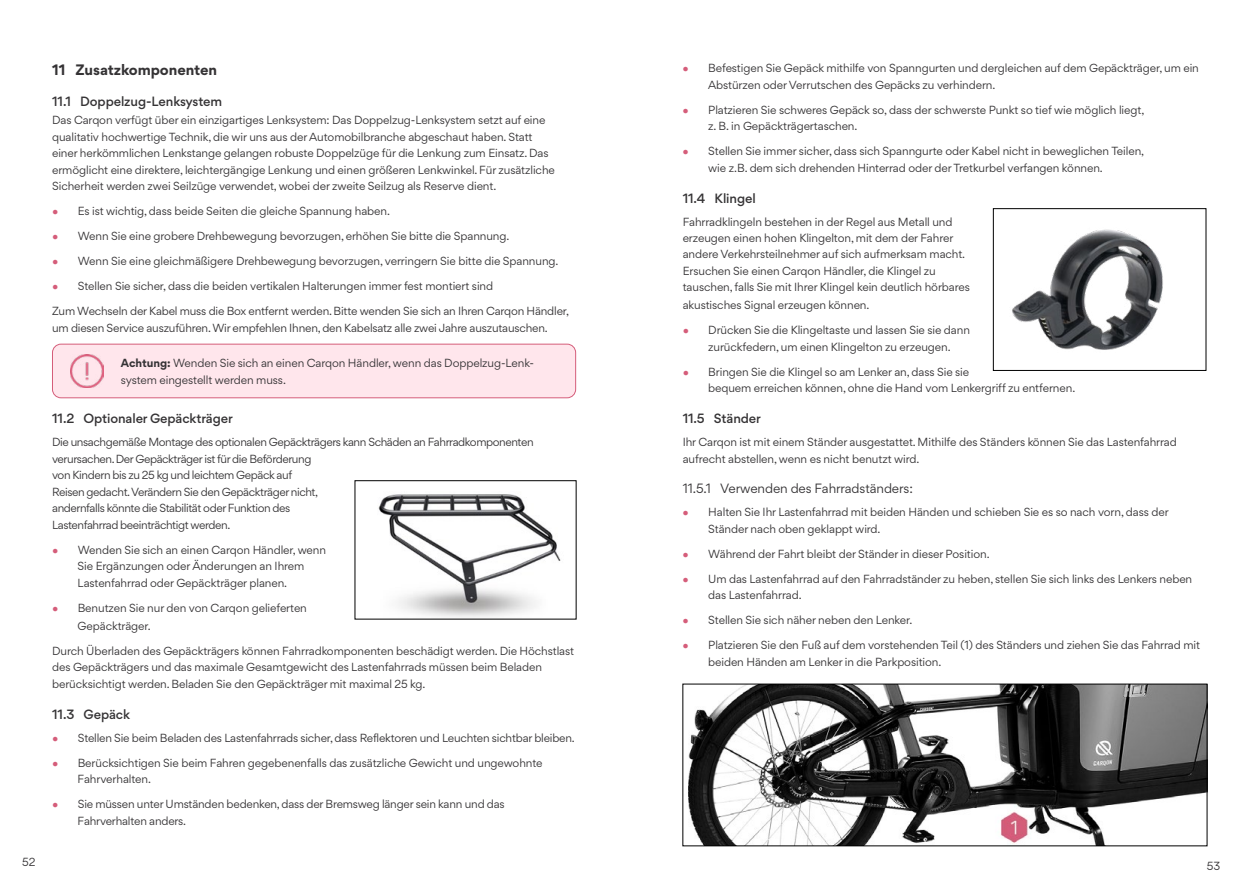
<style>
.page{position:relative;width:1259px;height:893px;background:#fff}
.page>*{position:absolute;margin:0;border:0;box-sizing:border-box;transform-origin:0 0}
.t1{font:700 13.5px "Gordita";letter-spacing:-.01em;color:#353335}
.t2{font:500 12px "Gordita";letter-spacing:-.01em;color:#353335}
.t3{font:12px "Gordita";letter-spacing:-.01em;color:#353335}
.t4{font:10.5px/16.5px "Gordita";letter-spacing:-.01em;color:#353335}
.t5{font:10.5px/16.5px "Gordita";letter-spacing:-.04em;color:#353335}
.s1{font-family:"Arial";color:#d55d7a}
.s2{font-weight:700}
</style>
<div class="page">
<div style="left:52px;top:344px;width:523px;height:54px;background:#ffe6ec;border-radius:9px"></div>
<div style="left:52px;top:344px;width:524px;height:54px;border:1px solid #d55d7a;border-radius:9px"></div>
<img style="left:70px;top:354px;width:33px;height:33px">
<img style="left:378px;top:494px;width:183px;height:123px">
<div style="left:355px;top:480px;width:221px;height:139px;border:1px solid #000"></div>
<img style="left:688px;top:686px;width:517px;height:158px">
<div style="left:682px;top:684px;width:525px;height:162px;border:1px solid #000"></div>
<img style="left:1012px;top:229px;width:151px;height:121px">
<div style="left:993px;top:208px;width:213px;height:163px;border:1px solid #000"></div>
<p class="t4" style="left:22px;top:853px;width:15px">52</p>
<p class="t1" style="left:52px;top:59px;width:166px">11 Zusatzkomponenten</p>
<p class="t2" style="left:52px;top:92px;width:172px">11.1 Doppelzug-Lenksystem</p>
<p class="t4" style="left:52px;top:112px;width:504px">Das Carqon verfügt über ein einzigartiges Lenksystem: Das Doppelzug-Lenksystem setzt auf eine qualitativ hochwertige Technik, die wir uns aus der Automobilbranche abgeschaut haben. Statt einer herkömmlichen Lenkstange gelangen robuste Doppelzüge für die Lenkung zum Einsatz. Das ermöglicht eine direktere, leichtergängige Lenkung und einen größeren Lenkwinkel. Für zusätzliche Sicherheit werden zwei Seilzüge verwendet, wobei der zweite Seilzug als Reserve dient.</p>
<p class="t4" style="left:52px;top:203px;width:339px"><span class="s1">●</span> Es ist wichtig, dass beide Seiten die gleiche Spannung haben.</p>
<p class="t4" style="left:52px;top:228px;width:459px"><span class="s1">●</span> Wenn Sie eine grobere Drehbewegung bevorzugen, erhöhen Sie bitte die Spannung.</p>
<p class="t4" style="left:52px;top:253px;width:508px"><span class="s1">●</span> Wenn Sie eine gleichmäßigere Drehbewegung bevorzugen, verringern Sie bitte die Spannung.</p>
<p class="t4" style="left:52px;top:278px;width:442px"><span class="s1">●</span> Stellen Sie sicher, dass die beiden vertikalen Halterungen immer fest montiert sind</p>
<p class="t4" style="left:52px;top:303px;width:518px">Zum Wechseln der Kabel muss die Box entfernt werden. Bitte wenden Sie sich an Ihren Carqon Händler, um diesen Service auszuführen. Wir empfehlen Ihnen, den Kabelsatz alle zwei Jahre auszutauschen.</p>
<p class="t4" style="left:121px;top:355px;width:415px"><span class="s2">Achtung:</span> Wenden Sie sich an einen Carqon Händler, wenn das Doppelzug-Lenk&shy;system eingestellt werden muss.</p>
<p class="t2" style="left:52px;top:410px;width:182px">11.2 Optionaler Gepäckträger</p>
<p class="t5" style="left:52px;top:434px;width:483px">Die unsachgemäße Montage des optionalen Gepäckträgers kann Schäden an Fahrradkomponenten verursachen. Der Gepäckträger ist für die Beförderung<br>von Kindern bis zu 25 kg und leichtem Gepäck auf<br>Reisen gedacht. Verändern Sie den Gepäckträger nicht,<br>andernfalls könnte die Stabilität oder Funktion des<br>Lastenfahrrad beeinträchtigt werden.</p>
<p class="t4" style="left:78px;top:541px;width:250px;text-indent:-26px"><span class="s1">●</span> Wenden Sie sich an einen Carqon Händler, wenn<br>Sie Ergänzungen oder Änderungen an Ihrem<br>Lastenfahrrad oder Gepäckträger planen.</p>
<p class="t4" style="left:78px;top:599px;width:231px;line-height:18px;text-indent:-26px"><span class="s1">●</span> Benutzen Sie nur den von Carqon gelieferten<br>Gepäckträger.</p>
<p class="t4" style="left:52px;top:642px;width:523px">Durch Überladen des Gepäckträgers können Fahrradkomponenten beschädigt werden. Die Höchstlast des Gepäckträgers und das maximale Gesamtgewicht des Lastenfahrrads müssen beim Beladen berücksichtigt werden. Beladen Sie den Gepäckträger mit maximal 25 kg.</p>
<p class="t2" style="left:52px;top:705px;width:79px">11.3 Gepäck</p>
<p class="t4" style="left:52px;top:729px;width:524px"><span class="s1">●</span> Stellen Sie beim Beladen des Lastenfahrrads sicher, dass Reflektoren und Leuchten sichtbar bleiben.</p>
<p class="t4" style="left:78px;top:754px;width:466px;text-indent:-26px"><span class="s1">●</span> Berücksichtigen Sie beim Fahren gegebenenfalls das zusätzliche Gewicht und ungewohnte<br>Fahrverhalten.</p>
<p class="t4" style="left:78px;top:796px;width:429px;text-indent:-26px"><span class="s1">●</span> Sie müssen unter Umständen bedenken, dass der Bremsweg länger sein kann und das<br>Fahrverhalten anders.</p>
<p class="t4" style="left:708px;top:60px;width:492px;text-indent:-26px"><span class="s1">●</span> Befestigen Sie Gepäck mithilfe von Spanngurten und dergleichen auf dem Gepäckträger, um ein<br>Abstürzen oder Verrutschen des Gepäcks zu verhindern.</p>
<p class="t4" style="left:708px;top:101px;width:438px;text-indent:-26px"><span class="s1">●</span> Platzieren Sie schweres Gepäck so, dass der schwerste Punkt so tief wie möglich liegt, z. B. in Gepäckträgertaschen.</p>
<p class="t4" style="left:708px;top:143px;width:437px;text-indent:-26px"><span class="s1">●</span> Stellen Sie immer sicher, dass sich Spanngurte oder Kabel nicht in beweglichen Teilen, wie z.B. dem sich drehenden Hinterrad oder der Tretkurbel verfangen können.</p>
<p class="t2" style="left:682px;top:189px;width:74px">11.4 Klingel</p>
<p class="t4" style="left:682px;top:213px;width:289px">Fahrradklingeln bestehen in der Regel aus Metall und erzeugen einen hohen Klingelton, mit dem der Fahrer andere Verkehrsteilnehmer auf sich aufmerksam macht.<br>Ersuchen Sie einen Carqon Händler, die Klingel zu tauschen, falls Sie mit Ihrer Klingel kein deutlich hörbares</p>
<p class="t4" style="left:682px;top:297px;width:188px">akustisches Signal erzeugen können.</p>
<p class="t4" style="left:682px;top:322px;width:289px;text-align:center"><span class="s1">●</span> Drücken Sie die Klingeltaste und lassen Sie sie dann zurückfedern, um einen Klingelton zu erzeugen.</p>
<p class="t4" style="left:708px;top:364px;width:368px;text-indent:-26px"><span class="s1">●</span> Bringen Sie die Klingel so am Lenker an, dass Sie sie<br>bequem erreichen können, ohne die Hand vom Lenkergriff zu entfernen.</p>
<p class="t2" style="left:682px;top:410px;width:80px">11.5 Ständer</p>
<p class="t4" style="left:682px;top:434px;width:496px">Ihr Carqon ist mit einem Ständer ausgestattet. Mithilfe des Ständers können Sie das Lastenfahrrad aufrecht abstellen, wenn es nicht benutzt wird.</p>
<p class="t3" style="left:682px;top:480px;width:232px">11.5.1 Verwenden des Fahrradständers:</p>
<p class="t4" style="left:708px;top:504px;width:462px;text-indent:-26px"><span class="s1">●</span> Halten Sie Ihr Lastenfahrrad mit beiden Händen und schieben Sie es so nach vorn, dass der<br>Ständer nach oben geklappt wird.</p>
<p class="t4" style="left:682px;top:545px;width:308px"><span class="s1">●</span> Während der Fahrt bleibt der Ständer in dieser Position.</p>
<p class="t4" style="left:708px;top:570px;width:485px;text-indent:-26px"><span class="s1">●</span> Um das Lastenfahrrad auf den Fahrradständer zu heben, stellen Sie sich links des Lenkers neben das Lastenfahrrad.</p>
<p class="t4" style="left:682px;top:612px;width:231px"><span class="s1">●</span> Stellen Sie sich näher neben den Lenker.</p>
<p class="t4" style="left:708px;top:637px;width:493px;text-indent:-26px"><span class="s1">●</span> Platzieren Sie den Fuß auf dem vorstehenden Teil (1) des Ständers und ziehen Sie das Fahrrad mit beiden Händen am Lenker in die Parkposition.</p>
<p class="t4" style="left:1207px;top:857px;width:15px">53</p>
</div>
